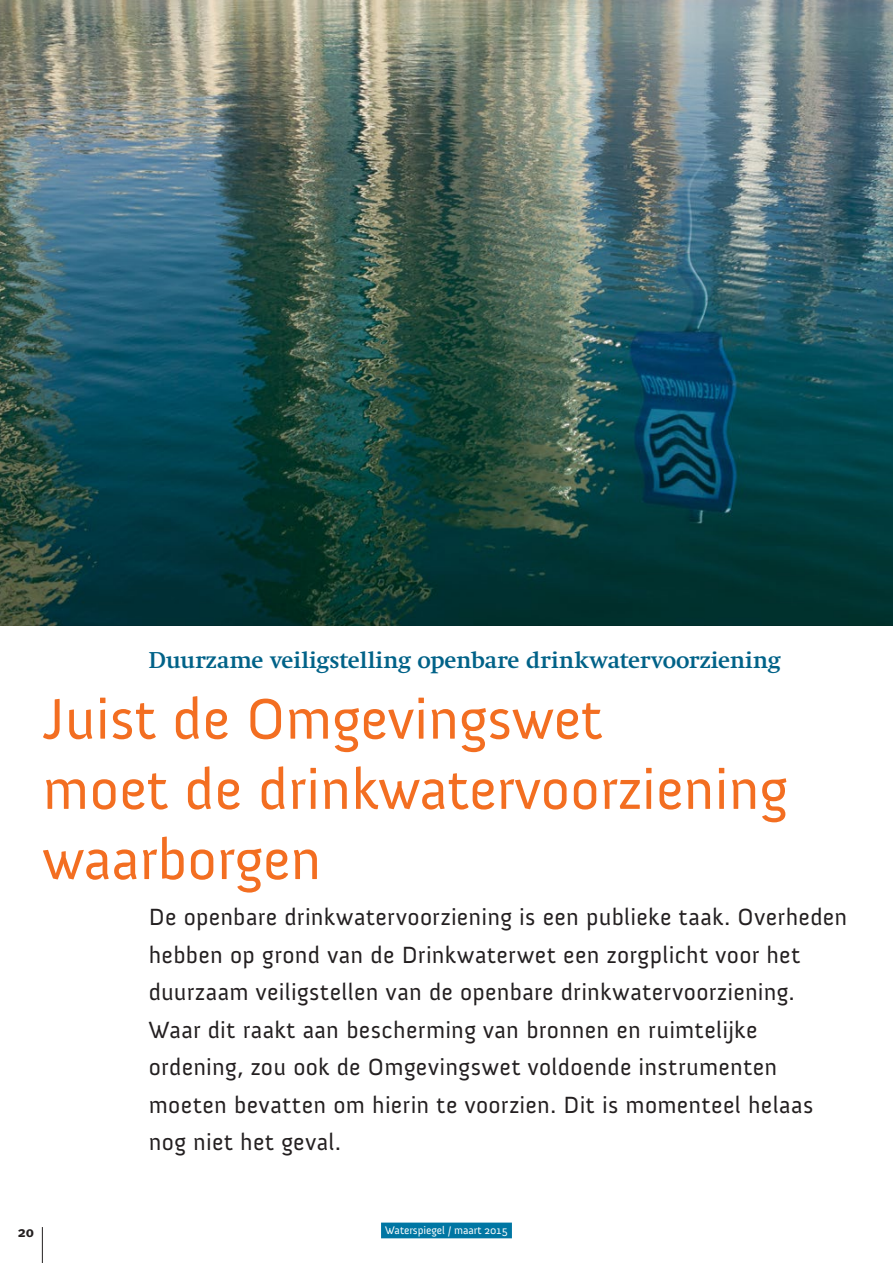
<style>
.page{position:relative;width:893px;height:1263px;background:#fff}
.page>*{position:absolute;margin:0;border:0;box-sizing:border-box;transform-origin:0 0}
.t1{font:58.5px/70.2px "Anivers";color:#f36e21}
.t2{font:24px/37.5px "Anivers";letter-spacing:.015em;color:#231f20}
.t3{font:700 22.5px "Swift";color:#006288}
.t4{font:700 15px "Meta Plus";color:#231f20}
.t5{font:11.25px "Anivers";color:#fff}
</style>
<div class="page">
<hr style="left:42px;top:1227px;width:1px;height:36px;background:#231f20">
<div style="left:381px;top:1222px;width:131px;height:16px;background:#0076a3"></div>
<img style="left:0;top:0;width:893px;height:625px">
<p class="t3" style="left:149px;top:647px;width:633px">Duurzame veiligstelling openbare drinkwatervoorziening</p>
<h1 class="t1" style="left:43px;top:685px;width:746px">Juist de Omgevingswet<br>moet de drinkwatervoorziening waarborgen</h1>
<p class="t2" style="left:149px;top:899px;width:700px">De openbare drinkwatervoorziening is een publieke taak. Overheden hebben op grond van de Drinkwaterwet een zorgplicht voor het duurzaam veiligstellen van de openbare drinkwatervoorziening.<br>Waar dit raakt aan bescherming van bronnen en ruimtelijke ordening, zou ook de Omgevingswet voldoende instrumenten moeten bevatten om hierin te voorzien. Dit is momenteel helaas nog niet het geval.</p>
<p class="t4" style="left:18px;top:1223px;width:18px">20</p>
<p class="t5" style="left:385px;top:1224px;width:124px">Waterspiegel / maart 2015</p>
</div>
